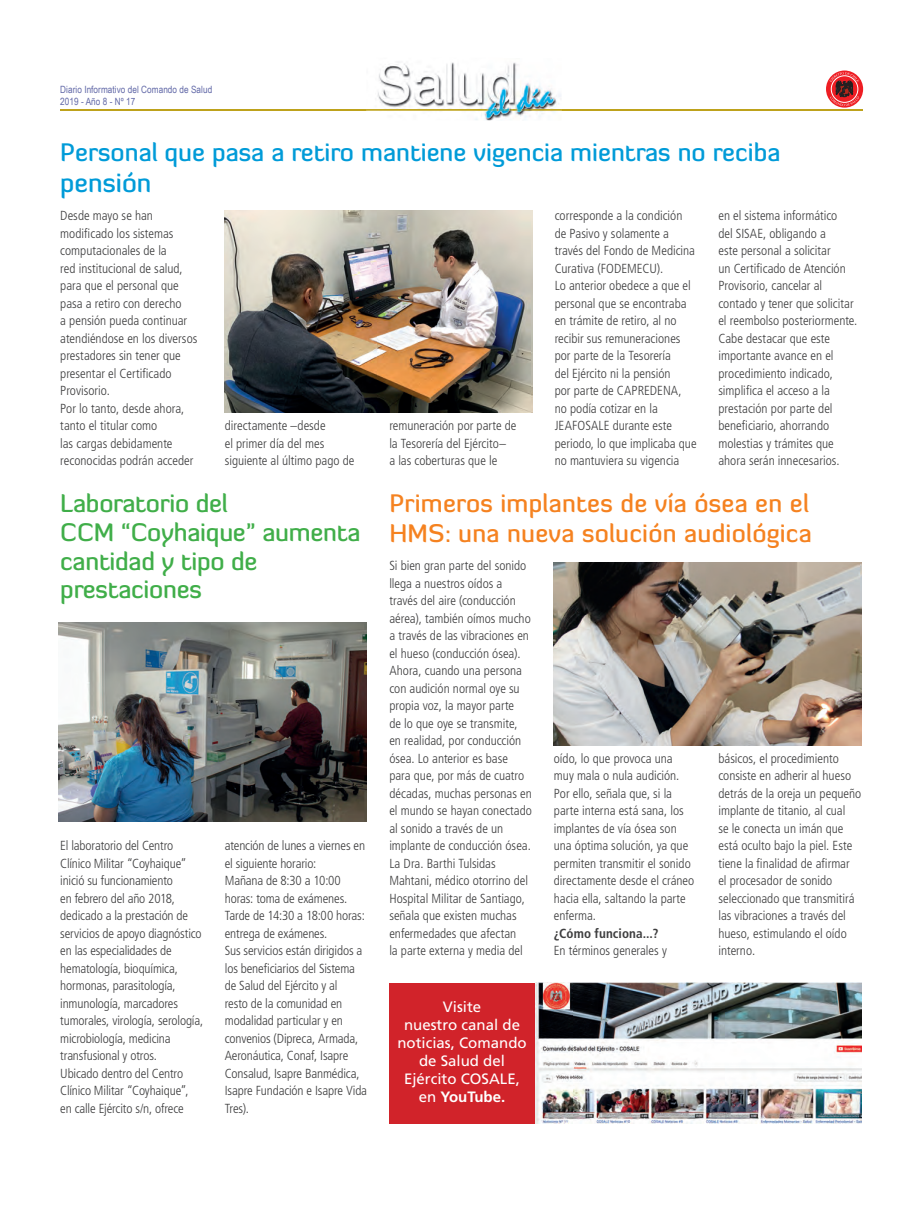
<style>
.page{position:relative;width:922px;height:1205px;background:#fff}
.page>*{position:absolute;margin:0;border:0;box-sizing:border-box;transform-origin:0 0}
.t1{font:500 26.25px "Diavlo";color:#009bd8}
.t2{font:500 25px/28.8px "Diavlo";letter-spacing:-.01em;color:#40ae49}
.t3{font:500 25px/30px "Diavlo";letter-spacing:.01em;color:#f58220}
.t4{font:500 25px "Diavlo";color:#009bd8}
.t5{font:15px/18px "Frutiger LT Std";color:#fff;text-align:center}
.t6{font:300 condensed 13.12px/17.5px "Frutiger LT Std";letter-spacing:-.005em;color:#3e3e3f}
.t7{font:700 condensed 13.12px "Frutiger LT Std";letter-spacing:.01em;color:#3e3e3f}
.t8{font:10px/12px "Arial Narrow";letter-spacing:.005em;color:#6168a7}
.s1{font-weight:700}
</style>
<div class="page">
<hr style="left:60px;top:109px;width:802px;height:1px;background:#bea21b">
<div style="left:389px;top:982px;width:183px;height:141px;background:#d1232a"></div>
<img style="left:366px;top:62px;width:195px;height:58px">
<img style="left:366px;top:109px;width:195px;height:1px">
<img style="left:59px;top:623px;width:307px;height:198px">
<img style="left:553px;top:562px;width:308px;height:183px">
<svg style="left:825px;top:71px;width:37px;height:37px"></svg>
<svg style="left:829px;top:72px;width:29px;height:34px"></svg>
<img style="left:225px;top:211px;width:307px;height:202px">
<img style="left:535px;top:982px;width:326px;height:141px">
<p class="t8" style="left:60px;top:83px;width:153px">Diario Informativo del Comando de Salud<br>2019 - Año 8 - Nº 17</p>
<h2 class="t4" style="left:60px;top:136px;width:721px">Personal que pasa a retiro mantiene vigencia mientras no reciba</h2>
<h1 class="t1" style="left:60px;top:166px;width:93px">pensión</h1>
<p class="t6" style="left:60px;top:207px;width:139px">Desde mayo se han modificado los sistemas computacionales de la<br>red institucional de salud, para que el personal que pasa a retiro con derecho<br>a pensión pueda continuar atendiéndose en los diversos prestadores sin tener que presentar el Certificado<br>Provisorio.<br>Por lo tanto, desde ahora, tanto el titular como<br>las cargas debidamente reconocidas podrán acceder</p>
<p class="t6" style="left:225px;top:417px;width:131px">directamente –desde<br>el primer día del mes siguiente al último pago de</p>
<h2 class="t2" style="left:60px;top:489px;width:301px">Laboratorio del<br>CCM “Coyhaique” aumenta cantidad y tipo de prestaciones</h2>
<p class="t6" style="left:60px;top:837px;width:144px">El laboratorio del Centro<br>Clínico Militar “Coyhaique” inició su funcionamiento<br>en febrero del año 2018, dedicado a la prestación de servicios de apoyo diagnóstico en las especialidades de hematología, bioquímica, hormonas, parasitología, inmunología, marcadores tumorales, virología, serología, microbiología, medicina transfusional y otros.<br>Ubicado dentro del Centro<br>Clínico Militar “Coyhaique”, en calle Ejército s/n, ofrece</p>
<p class="t6" style="left:225px;top:837px;width:144px">atención de lunes a viernes en el siguiente horario:<br>Mañana de 8:30 a 10:00 horas: toma de exámenes.<br>Tarde de 14:30 a 18:00 horas: entrega de exámenes.<br>Sus servicios están dirigidos a los beneficiarios del Sistema de Salud del Ejército y al<br>resto de la comunidad en modalidad particular y en convenios (Dipreca, Armada,<br>Aeronáutica, Conaf, Isapre<br>Consalud, Isapre Banmédica,<br>Isapre Fundación e Isapre Vida<br>Tres).</p>
<p class="t6" style="left:389px;top:417px;width:129px">remuneración por parte de la Tesorería del Ejército–<br>a las coberturas que le</p>
<p class="t6" style="left:554px;top:207px;width:143px">corresponde a la condición de Pasivo y solamente a través del Fondo de Medicina<br>Curativa (FODEMECU).<br>Lo anterior obedece a que el personal que se encontraba en trámite de retiro, al no recibir sus remuneraciones por parte de la Tesorería<br>del Ejército ni la pensión<br>por parte de CAPREDENA, no podía cotizar en la<br>JEAFOSALE durante este periodo, lo que implicaba que no mantuviera su vigencia</p>
<p class="t6" style="left:718px;top:207px;width:140px">en el sistema informático<br>del SISAE, obligando a<br>este personal a solicitar<br>un Certificado de Atención<br>Provisorio, cancelar al contado y tener que solicitar el reembolso posteriormente.<br>Cabe destacar que este importante avance en el procedimiento indicado, simplifica el acceso a la prestación por parte del beneficiario, ahorrando molestias y trámites que ahora serán innecesarios.</p>
<h2 class="t3" style="left:389px;top:488px;width:424px">Primeros implantes de vía ósea en el<br>HMS: una nueva solución audiológica</h2>
<p class="t6" style="left:389px;top:557px;width:144px">Si bien gran parte del sonido llega a nuestros oídos a través del aire (conducción aérea), también oímos mucho a través de las vibraciones en el hueso (conducción ósea).<br>Ahora, cuando una persona con audición normal oye su propia voz, la mayor parte<br>de lo que oye se transmite, en realidad, por conducción ósea. Lo anterior es base para que, por más de cuatro décadas, muchas personas en el mundo se hayan conectado al sonido a través de un implante de conducción ósea.<br>La Dra. Barthi Tulsidas<br>Mahtani, médico otorrino del<br>Hospital Militar de Santiago, señala que existen muchas enfermedades que afectan<br>la parte externa y media del</p>
<p class="t5" style="left:397px;top:998px;width:131px">Visite<br>nuestro canal de noticias, Comando de Salud del<br>Ejército COSALE, en <span class="s1">YouTube.</span></p>
<p class="t6" style="left:553px;top:750px;width:142px">oído, lo que provoca una muy mala o nula audición.<br>Por ello, señala que, si la parte interna está sana, los implantes de vía ósea son una óptima solución, ya que permiten transmitir el sonido directamente desde el cráneo hacia ella, saltando la parte enferma.</p>
<p class="t7" style="left:553px;top:925px;width:106px">¿Cómo funciona...?</p>
<p class="t6" style="left:553px;top:942px;width:114px">En términos generales y</p>
<p class="t6" style="left:718px;top:749px;width:144px">básicos, el procedimiento consiste en adherir al hueso detrás de la oreja un pequeño implante de titanio, al cual<br>se le conecta un imán que está oculto bajo la piel. Este tiene la finalidad de afirmar<br>el procesador de sonido seleccionado que transmitirá las vibraciones a través del hueso, estimulando el oído interno.</p>
</div>
